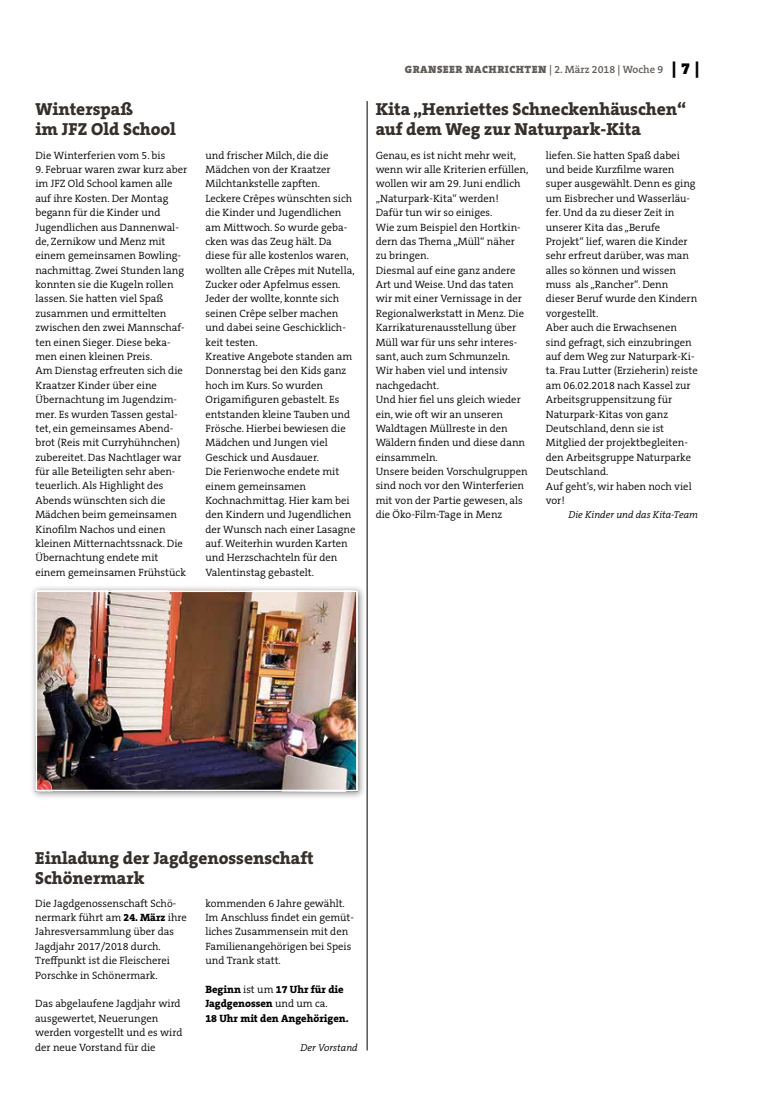
<style>
.page{position:relative;width:762px;height:1117px;background:#fff}
.page>*{position:absolute;margin:0;border:0;box-sizing:border-box;transform-origin:0 0}
.t1{font:800 17.5px/20px "The Serif B W8";color:#36302d}
.t2{font:300 10.62px/14.4px "The Serif B W4";color:#000}
.t3{font:800 10.62px/14.4px "The Serif B W8";color:#000}
.t4{font:900 10.62px "The Serif B W9";letter-spacing:.045em;color:#615c58}
.t5{font:italic 300 10px "The Serif B W4";color:#000}
.s1{font-family:"The Serif B W6";font-weight:600}
.s2{font-size:16.25px;color:#000}
.s3{font-family:"The Serif B W8";font-weight:800}
.s4{font-family:"The Serif B W4";font-weight:300}
</style>
<div class="page">
<hr style="left:367px;top:101px;width:1px;height:949px;background:#000">
<div style="left:29px;top:584px;width:337px;height:215px;background:#000;opacity:.45"></div>
<img style="left:38px;top:593px;width:317px;height:195px">
<div style="left:35px;top:590px;width:323px;height:201px;border:2px solid #fff"></div>
<h1 class="t1" style="left:35px;top:99px;width:142px">Winterspaß<br>im JFZ Old School</h1>
<p class="t2" style="left:35px;top:148px;width:131px">Die Winterferien vom 5. bis</p>
<p class="t2" style="left:35px;top:162px;width:153px">9. Februar waren zwar kurz aber im JFZ Old School kamen alle auf ihre Kosten. Der Montag begann für die Kinder und<br>Jugendlichen aus Dannenwal&shy;de, Zernikow und Menz mit einem gemeinsamen Bowling&shy;nachmittag. Zwei Stunden lang konnten sie die Kugeln rollen lassen. Sie hatten viel Spaß zusammen und ermittelten zwischen den zwei Mannschaf&shy;ten einen Sieger. Diese beka&shy;men einen kleinen Preis.<br>Am Dienstag erfreuten sich die<br>Kraatzer Kinder über eine<br>Übernachtung im Jugendzim&shy;mer. Es wurden Tassen gestal&shy;tet, ein gemeinsames Abend&shy;brot (Reis mit Curryhühnchen) zubereitet. Das Nachtlager war für alle Beteiligten sehr aben&shy;teuerlich. Als Highlight des<br>Abends wünschten sich die<br>Mädchen beim gemeinsamen<br>Kinofilm Nachos und einen kleinen Mitternachtssnack. Die<br>Übernachtung endete mit einem gemeinsamen Frühstück</p>
<p class="t2" style="left:206px;top:148px;width:151px">und frischer Milch, die die<br>Mädchen von der Kraatzer<br>Milchtankstelle zapften.<br>Leckere Crêpes wünschten sich die Kinder und Jugendlichen am Mittwoch. So wurde geba&shy;cken was das Zeug hält. Da diese für alle kostenlos waren, wollten alle Crêpes mit Nutella,<br>Zucker oder Apfelmus essen.<br>Jeder der wollte, konnte sich seinen Crêpe selber machen und dabei seine Geschicklich&shy;keit testen.<br>Kreative Angebote standen am<br>Donnerstag bei den Kids ganz hoch im Kurs. So wurden<br>Origamifiguren gebastelt. Es entstanden kleine Tauben und<br>Frösche. Hierbei bewiesen die<br>Mädchen und Jungen viel<br>Geschick und Ausdauer.<br>Die Ferienwoche endete mit einem gemeinsamen<br>Kochnachmittag. Hier kam bei den Kindern und Jugendlichen der Wunsch nach einer Lasagne auf. Weiterhin wurden Karten und Herzschachteln für den<br>Valentinstag gebastelt.</p>
<p class="t4" style="left:405px;top:63px;width:296px">GRANSEER NACHRICHTEN <span class="s1">| 2. März 2018 | Woche 9</span> <span class="s2">| 7 |</span></p>
<h1 class="t1" style="left:376px;top:99px;width:312px">Kita „Henriettes Schneckenhäuschen“ auf dem Weg zur Naturpark-Kita</h1>
<p class="t2" style="left:376px;top:148px;width:154px">Genau, es ist nicht mehr weit, wenn wir alle Kriterien erfüllen, wollen wir am 29. Juni endlich „Naturpark-Kita“ werden!<br>Dafür tun wir so einiges.<br>Wie zum Beispiel den Hortkin&shy;dern das Thema „Müll“ näher zu bringen.<br>Diesmal auf eine ganz andere<br>Art und Weise. Und das taten wir mit einer Vernissage in der<br>Regionalwerkstatt in Menz. Die<br>Karrikaturenausstellung über<br>Müll war für uns sehr interes&shy;sant, auch zum Schmunzeln.<br>Wir haben viel und intensiv nachgedacht.<br>Und hier fiel uns gleich wieder ein, wie oft wir an unseren<br>Waldtagen Müllreste in den<br>Wäldern finden und diese dann einsammeln.<br>Unsere beiden Vorschulgruppen sind noch vor den Winterferien mit von der Partie gewesen, als die Öko-Film-Tage in Menz</p>
<p class="t2" style="left:546px;top:148px;width:153px">liefen. Sie hatten Spaß dabei und beide Kurzfilme waren super ausgewählt. Denn es ging um Eisbrecher und Wasserläu&shy;fer. Und da zu dieser Zeit in unserer Kita das „Berufe<br>Projekt“ lief, waren die Kinder sehr erfreut darüber, was man alles so können und wissen muss als „Rancher“. Denn dieser Beruf wurde den Kindern vorgestellt.<br>Aber auch die Erwachsenen sind gefragt, sich einzubringen auf dem Weg zur Naturpark-Ki&shy;ta. Frau Lutter (Erzieherin) reiste am 06.02.2018 nach Kassel zur<br>Arbeitsgruppensitzung für<br>Naturpark-Kitas von ganz<br>Deutschland, denn sie ist<br>Mitglied der projektbegleiten&shy;den Arbeitsgruppe Naturparke<br>Deutschland.<br>Auf geht’s, wir haben noch viel vor!</p>
<p class="t5" style="left:568px;top:508px;width:131px">Die Kinder und das Kita-Team</p>
<h1 class="t1" style="left:35px;top:847px;width:280px">Einladung der Jagdgenossenschaft<br>Schönermark</h1>
<p class="t2" style="left:35px;top:895px;width:153px">Die Jagdgenossenschaft Schö&shy;nermark führt am <span class="s3">24. März</span> ihre<br>Jahresversammlung über das<br>Jagdjahr 2017/2018 durch.<br>Treffpunkt ist die Fleischerei<br>Porschke in Schönermark.</p>
<p class="t2" style="left:35px;top:996px;width:149px">Das abgelaufene Jagdjahr wird ausgewertet, Neuerungen werden vorgestellt und es wird der neue Vorstand für die</p>
<p class="t2" style="left:205px;top:895px;width:150px">kommenden 6 Jahre gewählt.<br>Im Anschluss findet ein gemüt&shy;liches Zusammensein mit den<br>Familienangehörigen bei Speis und Trank statt.</p>
<p class="t3" style="left:205px;top:981px;width:145px">Beginn <span class="s4">ist um</span> 17 Uhr für die<br>Jagdgenossen <span class="s4">und um ca.<br></span>18 Uhr mit den Angehörigen.</p>
<p class="t5" style="left:301px;top:1040px;width:59px">Der Vorstand</p>
</div>
